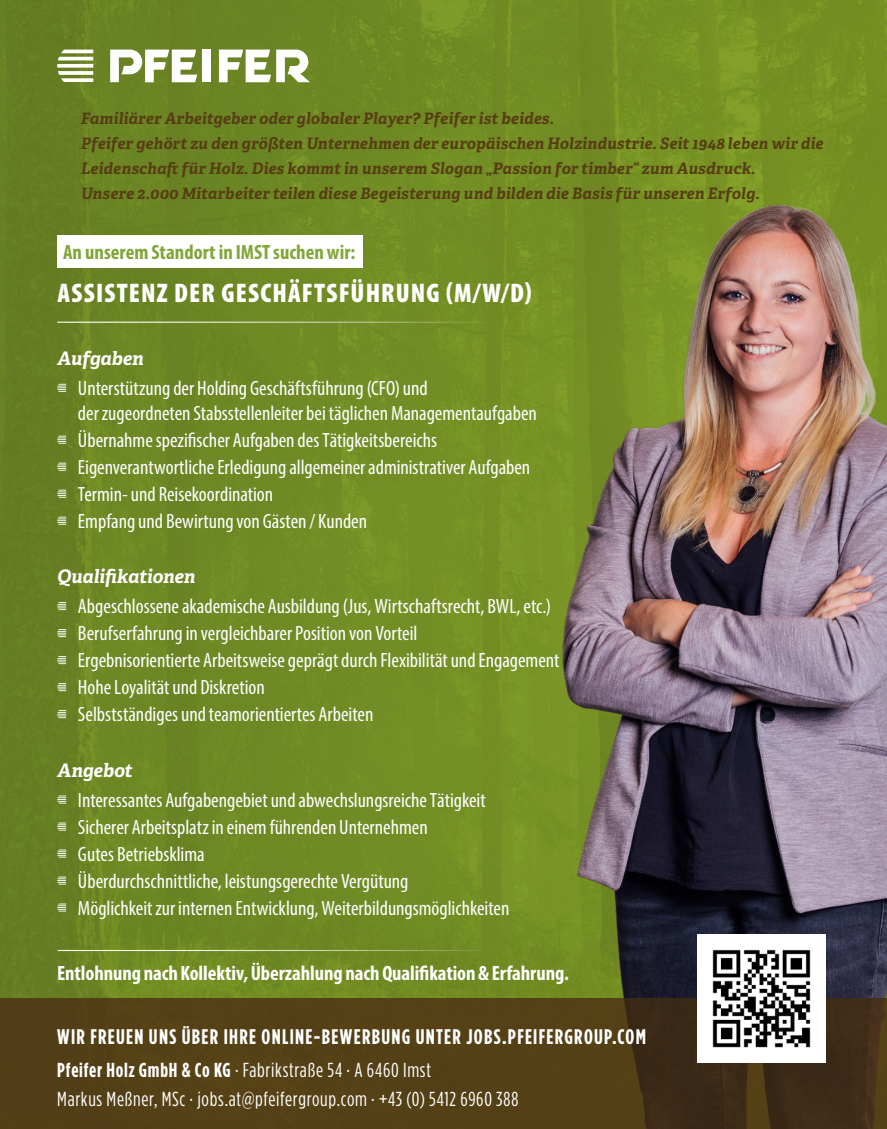
<style>
.page{position:relative;width:887px;height:1129px;background:#fff}
.page>*{position:absolute;margin:0;border:0;box-sizing:border-box;transform-origin:0 0}
.t1{font:900 condensed 27px "Myriad Pro";letter-spacing:.045em;color:#fff}
.t2{font:700 21.15px "Gotham Condensed";letter-spacing:.06em;color:#fff}
.Beschreibung_Aufzähl{font:condensed 20.7px "Myriad Pro";color:#fff}
.Beschreibung_Aufzähl-2{font:700 condensed 20.7px "Myriad Pro";letter-spacing:-.005em;color:#fff}
.Beschreibung_Aufzähl-3{font:700 condensed 20.7px "Myriad Pro";letter-spacing:.005em;color:#81a638}
.t3{font:20.25px "Gotham Condensed";letter-spacing:.035em;color:#fff}
.Beschreibung_Headlin{font:italic 700 18.68px "Adelle";letter-spacing:-.01em;color:#fff}
.Zitat{font:italic 700 15.75px/24.8px "Adelle";letter-spacing:.01em;color:#573d13}
.s1{font-weight:700}
</style>
<div class="page">
<img style="left:0;top:0;width:887px;height:998px">
<img style="left:344px;top:176px;width:543px;height:822px">
<svg style="left:57px;top:384px;width:9px;height:8px"></svg>
<svg style="left:57px;top:436px;width:9px;height:8px"></svg>
<svg style="left:57px;top:463px;width:9px;height:8px"></svg>
<svg style="left:57px;top:490px;width:9px;height:8px"></svg>
<svg style="left:57px;top:517px;width:9px;height:8px"></svg>
<svg style="left:57px;top:602px;width:9px;height:8px"></svg>
<svg style="left:57px;top:629px;width:9px;height:8px"></svg>
<svg style="left:57px;top:656px;width:9px;height:8px"></svg>
<svg style="left:57px;top:683px;width:9px;height:8px"></svg>
<svg style="left:57px;top:710px;width:9px;height:8px"></svg>
<svg style="left:57px;top:795px;width:9px;height:9px"></svg>
<svg style="left:57px;top:822px;width:9px;height:9px"></svg>
<svg style="left:57px;top:849px;width:9px;height:9px"></svg>
<svg style="left:57px;top:876px;width:9px;height:9px"></svg>
<svg style="left:57px;top:903px;width:9px;height:9px"></svg>
<svg style="left:0;top:998px;width:887px;height:131px;fill:#544016"></svg>
<div style="left:202px;top:50px;width:9px;height:32px;background:#fff"></div>
<svg style="left:219px;top:50px;width:91px;height:32px"></svg>
<svg style="left:110px;top:50px;width:87px;height:32px"></svg>
<svg style="left:57px;top:50px;width:36px;height:32px"></svg>
<hr style="left:58px;top:950px;width:434px;height:1px;background:#fff">
<div style="left:57px;top:235px;width:306px;height:33px;background:#fff"></div>
<hr style="left:57px;top:322px;width:435px;height:1px;background:#fff">
<img style="left:697px;top:934px;width:128px;height:128px">
<p class="Zitat" style="left:81px;top:107px;width:475px">Familiärer Arbeitgeber oder globaler Player? Pfeifer ist beides.</p>
<p class="Zitat" style="left:81px;top:131px;width:744px">Pfeifer gehört zu den größten Unternehmen der europäischen Holzindustrie. Seit 1948 leben wir die<br>Leidenschaft für Holz. Dies kommt in unserem Slogan „Passion for timber“ zum Ausdruck.</p>
<p class="Zitat" style="left:81px;top:181px;width:680px">Unsere 2.000 Mitarbeiter teilen diese Begeisterung und bilden die Basis für unseren Erfolg.</p>
<p class="Beschreibung_Aufzähl-3" style="left:63px;top:239px;width:294px">An unserem Standort in IMST suchen wir:</p>
<p class="t1" style="left:57px;top:276px;width:475px">ASSISTENZ DER GESCHÄFTSFÜHRUNG (M/W/D)</p>
<p class="Beschreibung_Headlin" style="left:57px;top:347px;width:88px">Aufgaben</p>
<p class="Beschreibung_Aufzähl" style="left:78px;top:376px;width:351px">Unterstützung der Holding Geschäftsführung (CFO) und</p>
<p class="Beschreibung_Aufzähl" style="left:78px;top:401px;width:460px">der zugeordneten Stabsstellenleiter bei täglichen Managementaufgaben</p>
<p class="Beschreibung_Aufzähl" style="left:78px;top:428px;width:360px">Übernahme spezifischer Aufgaben des Tätigkeitsbereichs</p>
<p class="Beschreibung_Aufzähl" style="left:78px;top:455px;width:454px">Eigenverantwortliche Erledigung allgemeiner administrativer Aufgaben</p>
<p class="Beschreibung_Aufzähl" style="left:78px;top:482px;width:197px">Termin- und Reisekoordination</p>
<p class="Beschreibung_Aufzähl" style="left:78px;top:509px;width:291px">Empfang und Bewirtung von Gästen / Kunden</p>
<p class="Beschreibung_Headlin" style="left:57px;top:565px;width:140px">Qualifikationen</p>
<p class="Beschreibung_Aufzähl" style="left:78px;top:594px;width:474px">Abgeschlossene akademische Ausbildung (Jus, Wirtschaftsrecht, BWL, etc.)</p>
<p class="Beschreibung_Aufzähl" style="left:78px;top:621px;width:341px">Berufserfahrung in vergleichbarer Position von Vorteil</p>
<p class="Beschreibung_Aufzähl" style="left:78px;top:648px;width:483px">Ergebnisorientierte Arbeitsweise geprägt durch Flexibilität und Engagement</p>
<p class="Beschreibung_Aufzähl" style="left:78px;top:675px;width:188px">Hohe Loyalität und Diskretion</p>
<p class="Beschreibung_Aufzähl" style="left:78px;top:702px;width:297px">Selbstständiges und teamorientiertes Arbeiten</p>
<p class="Beschreibung_Headlin" style="left:57px;top:758px;width:77px">Angebot</p>
<p class="Beschreibung_Aufzähl" style="left:78px;top:787px;width:409px">Interessantes Aufgabengebiet und abwechslungsreiche Tätigkeit</p>
<p class="Beschreibung_Aufzähl" style="left:78px;top:814px;width:351px">Sicherer Arbeitsplatz in einem führenden Unternehmen</p>
<p class="Beschreibung_Aufzähl" style="left:78px;top:841px;width:128px">Gutes Betriebsklima</p>
<p class="Beschreibung_Aufzähl" style="left:78px;top:868px;width:332px">Überdurchschnittliche, leistungsgerechte Vergütung</p>
<p class="Beschreibung_Aufzähl" style="left:78px;top:895px;width:433px">Möglichkeit zur internen Entwicklung, Weiterbildungsmöglichkeiten</p>
<p class="Beschreibung_Aufzähl-2" style="left:57px;top:960px;width:513px">Entlohnung nach Kollektiv, Überzahlung nach Qualifikation &amp; Erfahrung.</p>
<p class="t2" style="left:57px;top:1024px;width:590px">WIR FREUEN UNS ÜBER IHRE ONLINE-BEWERBUNG UNTER JOBS.PFEIFERGROUP.COM</p>
<p class="t3" style="left:57px;top:1059px;width:375px"><span class="s1">Pfeifer Holz GmbH &amp; Co KG</span> · Fabrikstraße 54 · A 6460 Imst</p>
<p class="t3" style="left:57px;top:1088px;width:462px">Markus Meßner, MSc · jobs.at@pfeifergroup.com · +43 (0) 5412 6960 388</p>
</div>
